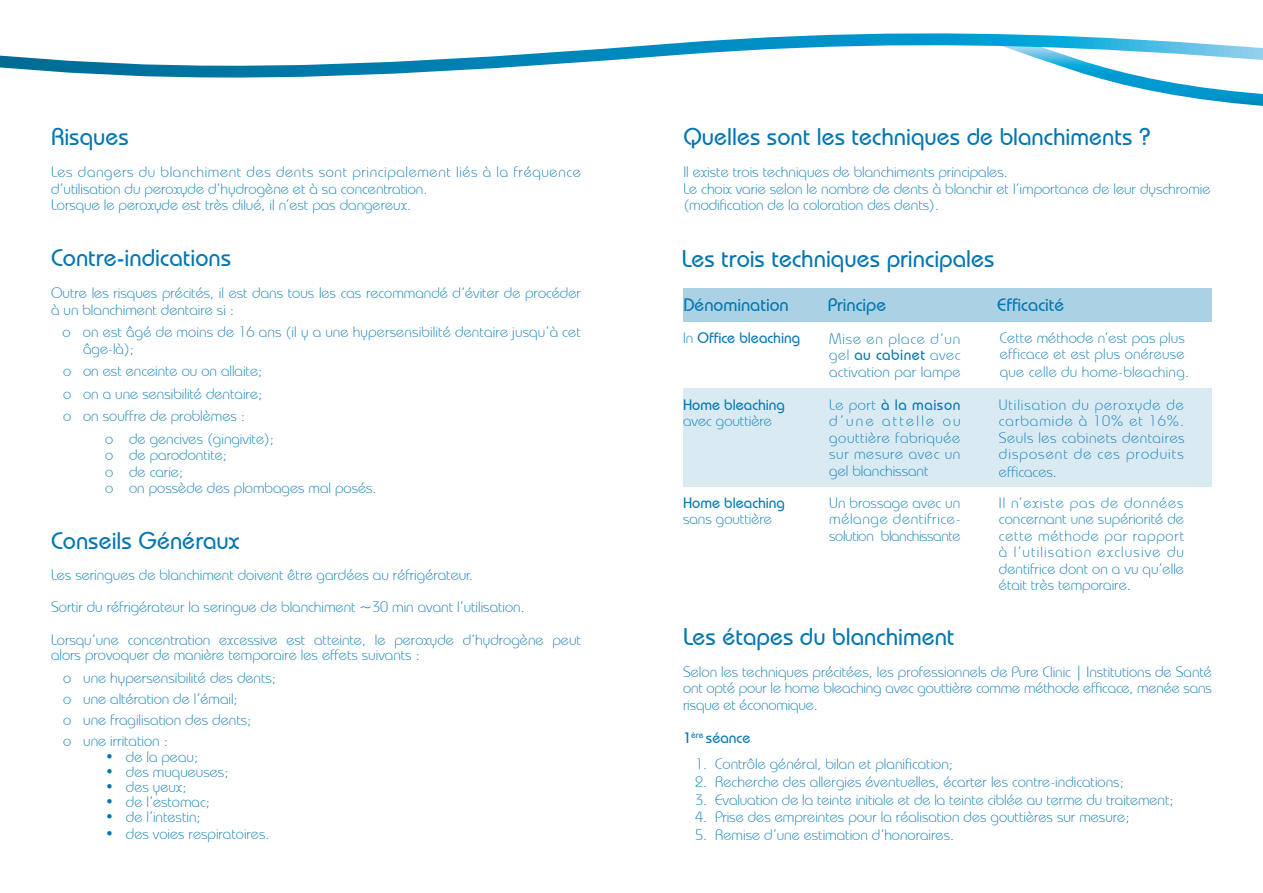
<style>
.page{position:relative;width:1263px;height:893px;background:#fff}
.page>*{position:absolute;margin:0;border:0;box-sizing:border-box;transform-origin:0 0}
.t1{font:500 24px "Bauhaus IT Cby BT";color:#0076b1}
.t2{font:500 18px "Bauhaus IT Cby BT";color:#0076b1}
.t3{font:300 15px/16.5px "Bauhaus IT Cby BT";color:#0076b1}
.t4{font:500 15px "Bauhaus IT Cby BT";color:#0076b1}
.s1{font-weight:300}
.s2{font-weight:500}
</style>
<div class="page">
<div style="left:683px;top:388px;width:529px;height:98px;background:#d9eaf3"></div>
<div style="left:683px;top:288px;width:529px;height:34px;background:#abd1e5"></div>
<svg style="left:1117px;top:83px;width:146px;height:23px"></svg>
<svg style="left:0;top:33px;width:1263px;height:50px"></svg>
<h1 class="t1" style="left:51px;top:122px;width:79px">Risques</h1>
<p class="t3" style="left:51px;top:164px;width:531px">Les dangers du blanchiment des dents sont principalement liés à la fréquence d’utilisation du peroxyde d’hydrogène et à sa concentration.<br>Lorsque le peroxyde est très dilué, il n’est pas dangereux.</p>
<h1 class="t1" style="left:51px;top:243px;width:182px">Contre-indications</h1>
<p class="t3" style="left:51px;top:284px;width:531px">Outre les risques précités, il est dans tous les cas recommandé d’éviter de procéder à un blanchiment dentaire si :</p>
<p class="t3" style="left:83px;top:323px;width:499px;text-indent:-20px">o on est âgé de moins de 16 ans (il y a une hypersensibilité dentaire jusqu’à cet âge-là);</p>
<p class="t3" style="left:63px;top:359px;width:201px;line-height:22.5px;text-align:justify">o on est enceinte ou on allaite; o on a une sensibilité dentaire; o on souffre de problèmes :</p>
<p class="t3" style="left:105px;top:430px;width:273px">o de gencives (gingivite);<br>o de parodontite;<br>o de carie;<br>o on possède des plombages mal posés.</p>
<h1 class="t1" style="left:51px;top:525px;width:190px">Conseils Généraux</h1>
<p class="t3" style="left:51px;top:559px;width:475px;line-height:32px">Les seringues de blanchiment doivent être gardées au réfrigérateur.<br>Sortir du réfrigérateur la seringue de blanchiment ~30 min avant l’utilisation.</p>
<p class="t3" style="left:51px;top:632px;width:531px;line-height:15px">Lorsqu’une concentration excessive est atteinte, le peroxyde d’hydrogène peut alors provoquer de manière temporaire les effets suivants :</p>
<p class="t3" style="left:63px;top:667px;width:215px;line-height:21px">o une hypersensibilité des dents; o une altération de l’émail;<br>o une fragilisation des dents;<br>o une irritation :</p>
<p class="t3" style="left:105px;top:749px;width:95px">• de la peau;</p>
<p class="t3" style="left:105px;top:764px;width:125px">• des muqueuses;</p>
<p class="t3" style="left:105px;top:779px;width:83px">• des yeux;</p>
<p class="t3" style="left:105px;top:794px;width:107px">• de l’estomac;</p>
<p class="t3" style="left:105px;top:809px;width:97px">• de l’intestin;</p>
<p class="t3" style="left:105px;top:825px;width:166px">• des voies respiratoires.</p>
<h1 class="t1" style="left:683px;top:122px;width:469px">Quelles sont les techniques de blanchiments ?</h1>
<p class="t3" style="left:683px;top:164px;width:529px">Il existe trois techniques de blanchiments principales.<br>Le choix varie selon le nombre de dents à blanchir et l’importance de leur dyschromie (modification de la coloration des dents).</p>
<h1 class="t1" style="left:682px;top:243px;width:314px">Les trois techniques principales</h1>
<p class="t2" style="left:683px;top:294px;width:107px">Dénomination</p>
<p class="t2" style="left:828px;top:294px;width:60px">Principe</p>
<p class="t2" style="left:997px;top:294px;width:69px">Efficacité</p>
<p class="t4" style="left:683px;top:329px;width:119px"><span class="s1">In</span> Office bleaching</p>
<p class="t4" style="left:683px;top:395px;width:103px">Home bleaching</p>
<p class="t3" style="left:683px;top:413px;width:90px">avec gouttière</p>
<p class="t4" style="left:683px;top:493px;width:103px">Home bleaching</p>
<p class="t3" style="left:683px;top:511px;width:90px">sans gouttière</p>
<p class="t3" style="left:829px;top:330px;width:133px;text-align:justify">Mise en place d’un gel <span class="s2">au cabinet</span> avec activation par lampe</p>
<p class="t3" style="left:1000px;top:329px;width:187px">Cette méthode n’est pas plus efficace et est plus onéreuse</p>
<p class="t3" style="left:1000px;top:364px;width:191px">que celle du home-bleaching.</p>
<p class="t3" style="left:829px;top:396px;width:133px;text-align:justify">Le port <span class="s2">à la maison </span>d’une attelle ou gouttière fabriquée sur mesure avec un gel blanchissant</p>
<p class="t3" style="left:999px;top:396px;width:187px;text-align:justify">Utilisation du peroxyde de carbamide à 10% et 16%.<br>Seuls les cabinets dentaires disposent de ces produits</p>
<p class="t3" style="left:999px;top:463px;width:59px">efficaces.</p>
<p class="t3" style="left:829px;top:494px;width:133px;text-align:justify">Un brossage avec un mélange dentifrice&shy;solution blanchissante</p>
<p class="t3" style="left:999px;top:494px;width:187px;text-align:justify">Il n’existe pas de données concernant une supériorité de cette méthode par rapport à l’utilisation exclusive du dentifrice dont on a vu qu’elle était très temporaire.</p>
<h1 class="t1" style="left:683px;top:621px;width:273px">Les étapes du blanchiment</h1>
<p class="t3" style="left:683px;top:663px;width:530px;text-align:justify">Selon les techniques précitées, les professionnels de Pure Clinic | Institutions de Santé ont opté pour le home bleaching avec gouttière comme méthode efficace, menée sans risque et économique.</p>
<p class="t4" style="left:683px;top:728px;width:69px">1<sup>ère</sup> séance</p>
<p class="t3" style="left:695px;top:756px;width:260px">1. Contrôle général, bilan et planification;</p>
<p class="t3" style="left:695px;top:773px;width:430px">2. Recherche des allergies éventuelles, écarter les contre-indications;</p>
<p class="t3" style="left:695px;top:791px;width:480px">3. Evaluation de la teinte initiale et de la teinte ciblée au terme du traitement;</p>
<p class="t3" style="left:695px;top:808px;width:436px">4. Prise des empreintes pour la réalisation des gouttières sur mesure;</p>
<p class="t3" style="left:695px;top:826px;width:260px">5. Remise d’une estimation d’honoraires.</p>
</div>
